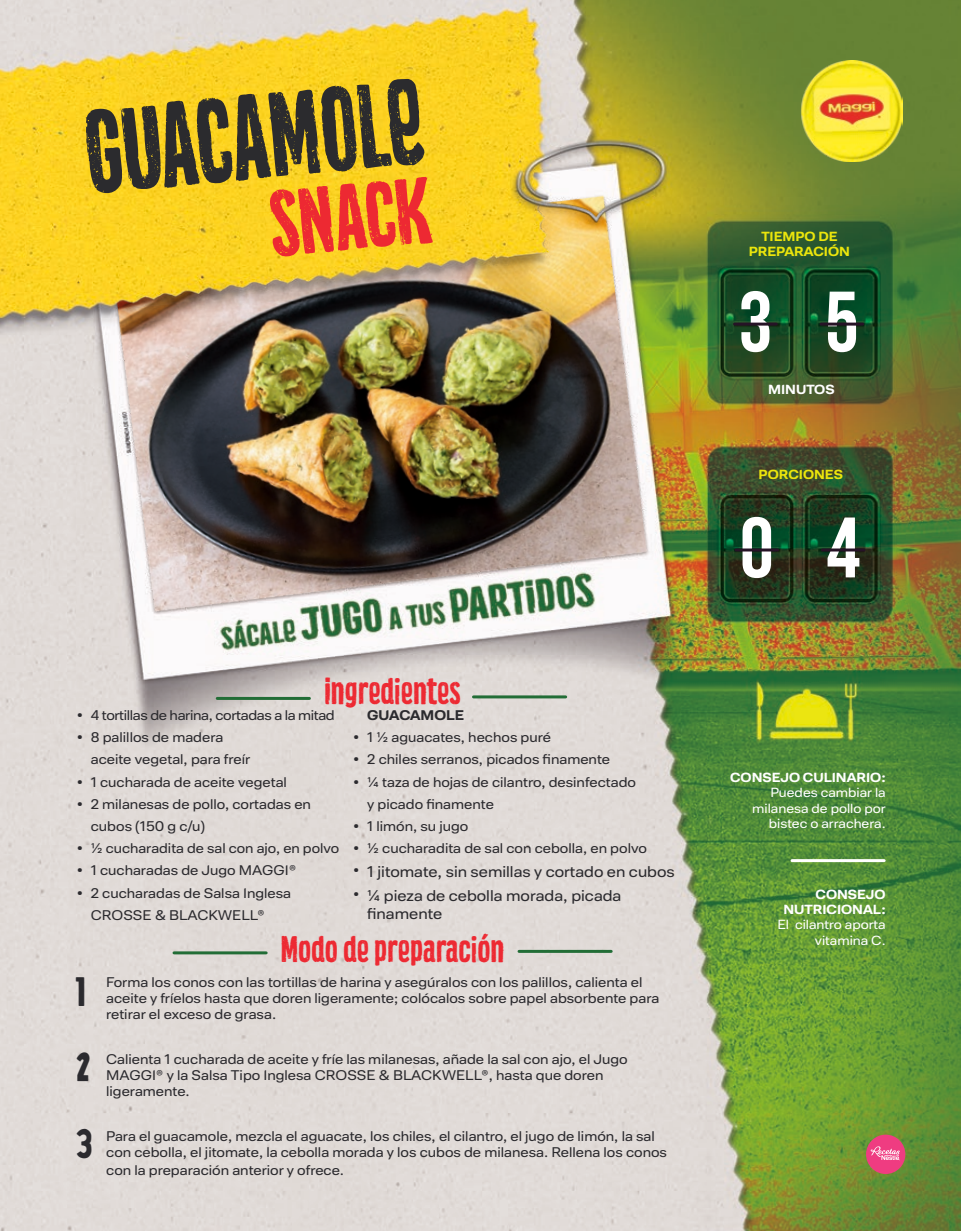
<style>
.page{position:relative;width:961px;height:1231px;background:#fff}
.page>*{position:absolute;margin:0;border:0;box-sizing:border-box;transform-origin:0 0}
.t1{font:111px "Kitchen Cupboard Crafted";color:#2b2b2e;scale:.91 1}
.t2{font:85.5px "Kitchen Cupboard Crafted";color:#ed2932}
.t3{font:700 85.5px "Bebas Neue";color:#fff}
.t4{font:36px/75.2px "Cookit";color:#2b2a2e;scale:1.25 1}
.t5{font:36px "Cookit";color:#2b2a2e}
.t6{font:34.5px "Kitchen Cupboard Crafted";color:#ed2932}
.t7{font:15px/24px "Maggi Sans";color:#2b2a2e}
.t8{font:13.5px/22.2px "Maggi Sans";color:#2b2a2e}
.t9{font:700 13.5px/22.2px "Maggi Sans";color:#2b2a2e;text-align:justify}
.t10{font:12.75px/15.3px "Maggi Sans";color:#fff;text-align:right}
.t11{font:700 12.75px/15.3px "Maggi Sans";color:#fff;text-align:right}
.t12{font:700 12.75px/15px "Maggi Sans";color:#ebe50c;text-align:center}
</style>
<div class="page">
<img style="left:0;top:0;width:961px;height:1231px">
<div style="left:866px;top:1134px;width:39px;height:40px;background:#ef3c81;border-radius:50%"></div>
<svg style="left:870px;top:1146px;width:30px;height:14px"></svg>
<hr style="left:792px;top:859px;width:92px;height:3px;background:#fff">
<hr style="left:473px;top:695px;width:92px;height:3px;background:#226d36">
<hr style="left:519px;top:950px;width:92px;height:3px;background:#226d36">
<hr style="left:217px;top:697px;width:92px;height:3px;background:#226d36">
<hr style="left:174px;top:951px;width:92px;height:3px;background:#226d36">
<hr style="left:734px;top:322px;width:42px;height:3px;background:#261326">
<hr style="left:736px;top:548px;width:41px;height:3px;background:#261326">
<hr style="left:821px;top:322px;width:41px;height:3px;background:#261326">
<hr style="left:822px;top:548px;width:42px;height:3px;background:#261326">
<img style="left:798px;top:60px;width:104px;height:102px">
<h1 class="t1" style="left:78px;top:87px;width:373px;rotate:-6deg">GUACAMOLE</h1>
<h2 class="t2" style="left:266px;top:172px;width:163px;rotate:-5deg">SNACK</h2>
<p class="t9" style="left:77px;top:704px;width:7px">• •</p>
<p class="t9" style="left:77px;top:771px;width:7px">• •</p>
<p class="t9" style="left:77px;top:837px;width:7px">• • •</p>
<h3 class="t6" style="left:324px;top:670px;width:138px">Ingredientes</h3>
<p class="t8" style="left:91px;top:704px;width:250px">4 tortillas de harina, cortadas a la mitad<br>8 palillos de madera<br>aceite vegetal, para freír<br>1 cucharada de aceite vegetal<br>2 milanesas de pollo, cortadas en cubos (150 g c/u)<br>½ cucharadita de sal con ajo, en polvo<br>1 cucharadas de Jugo MAGGI®<br>2 cucharadas de Salsa Inglesa<br>CROSSE &amp; BLACKWELL®</p>
<p class="t9" style="left:353px;top:726px;width:7px">• • •</p>
<p class="t9" style="left:353px;top:815px;width:7px">• • •</p>
<p class="t9" style="left:353px;top:883px;width:7px">•</p>
<p class="t9" style="left:367px;top:704px;width:98px">GUACAMOLE</p>
<p class="t8" style="left:367px;top:726px;width:281px">1 ½ aguacates, hechos puré<br>2 chiles serranos, picados finamente<br>¼ taza de hojas de cilantro, desinfectado<br>y picado finamente<br>1 limón, su jugo<br>½ cucharadita de sal con cebolla, en polvo</p>
<p class="t7" style="left:367px;top:860px;width:309px">1 jitomate, sin semillas y cortado en cubos ¼ pieza de cebolla morada, picada</p>
<p class="t7" style="left:367px;top:902px;width:76px">finamente</p>
<h3 class="t4" style="left:75px;top:953px;width:14px">1<br>2</h3>
<h3 class="t5" style="left:76px;top:1121px;width:18px">3</h3>
<h3 class="t6" style="left:281px;top:927px;width:225px">Modo de preparación</h3>
<p class="t8" style="left:106px;top:974px;width:554px;line-height:16.2px">Forma los conos con las tortillas de harina y asegúralos con los palillos, calienta el aceite y fríelos hasta que doren ligeramente; colócalos sobre papel absorbente para retirar el exceso de grasa.</p>
<p class="t8" style="left:106px;top:1051px;width:523px;line-height:16.2px">Calienta 1 cucharada de aceite y fríe las milanesas, añade la sal con ajo, el Jugo<br>MAGGI® y la Salsa Tipo Inglesa CROSSE &amp; BLACKWELL®, hasta que doren ligeramente.</p>
<p class="t8" style="left:106px;top:1128px;width:562px;line-height:16.2px">Para el guacamole, mezcla el aguacate, los chiles, el cilantro, el jugo de limón, la sal con cebolla, el jitomate, la cebolla morada y los cubos de milanesa. Rellena los conos</p>
<p class="t8" style="left:106px;top:1159px;width:239px">con la preparación anterior y ofrece.</p>
<p class="t12" style="left:748px;top:229px;width:103px">TIEMPO DE<br>PREPARACIÓN</p>
<h2 class="t3" style="left:738px;top:275px;width:35px">3</h2>
<h2 class="t3" style="left:825px;top:275px;width:35px">5</h2>
<p class="t11" style="left:768px;top:382px;width:68px">MINUTOS</p>
<p class="t12" style="left:758px;top:468px;width:86px">PORCIONES</p>
<h2 class="t3" style="left:740px;top:501px;width:35px">0</h2>
<h2 class="t3" style="left:826px;top:501px;width:35px">4</h2>
<p class="t11" style="left:730px;top:770px;width:157px">CONSEJO CULINARIO:</p>
<p class="t10" style="left:752px;top:785px;width:135px">Puedes cambiar la milanesa de pollo por bistec o arrachera.</p>
<p class="t11" style="left:783px;top:886px;width:104px">CONSEJO<br>NUTRICIONAL:</p>
<p class="t10" style="left:777px;top:917px;width:110px">El cilantro aporta vitamina C.</p>
</div>
